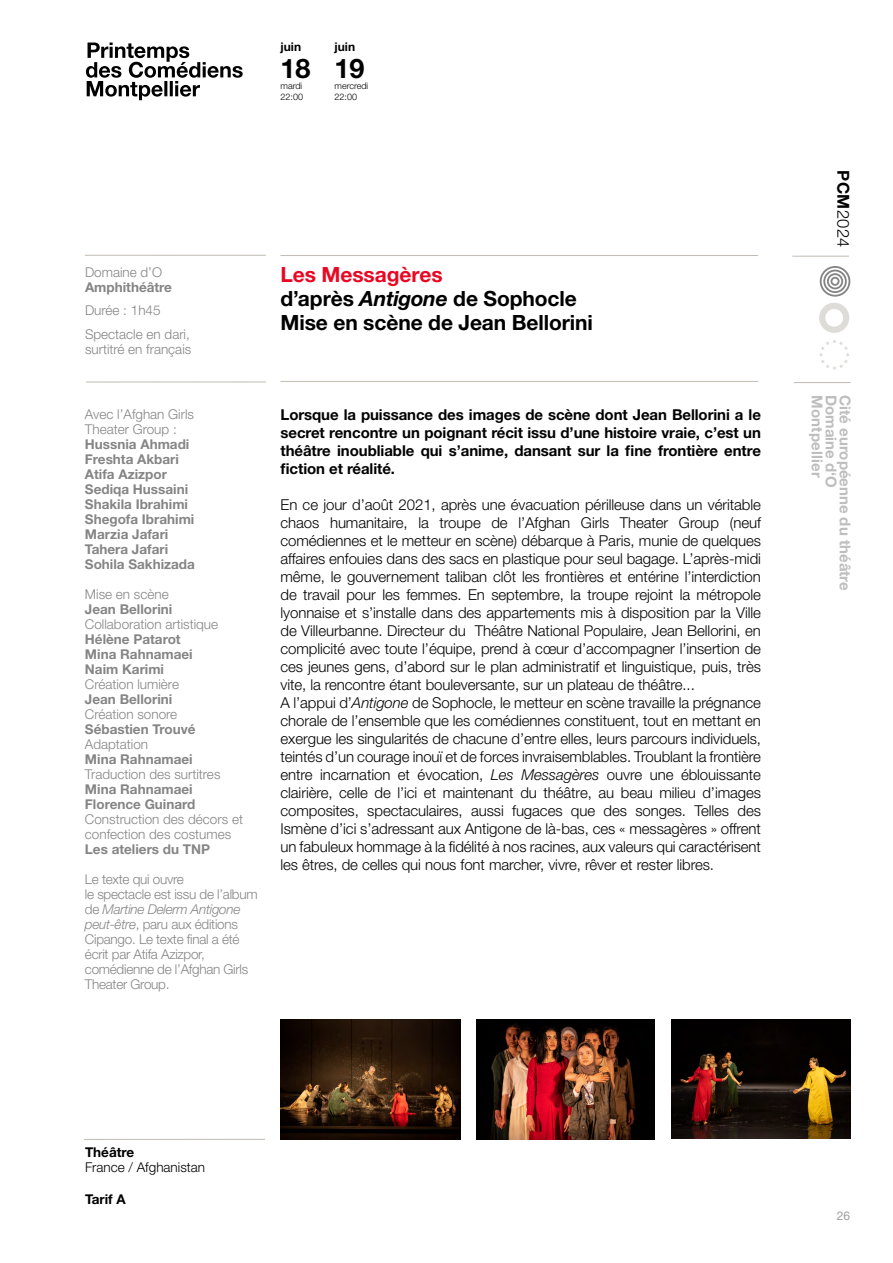
<style>
.page{position:relative;width:893px;height:1263px;background:#fff}
.page>*{position:absolute;margin:0;border:0;box-sizing:border-box;transform-origin:0 0}
.t1{font:700 27px "Helvetica Neue LT Std";color:#000}
.t2{font:700 21px/24px "Helvetica Neue LT Std";letter-spacing:-.005em;color:#000}
.t3{font:300 16.5px "Helvetica Neue LT Std";color:#000}
.t4{font:300 15px/18px "Helvetica Neue LT Std";letter-spacing:-.005em;color:#020203}
.t5{font:700 15px/18px "Helvetica Neue LT Std";letter-spacing:-.005em;color:#020203;text-align:justify}
.t6{font:700 15px "Helvetica Neue LT Std";color:#bebebe}
.t7{font:700 13.5px/15px "Helvetica Neue LT Std";color:#858585}
.t8{font:300 13.5px/15px "Helvetica Neue LT Std";color:#858585}
.t9{font:300 13.5px/15px "Helvetica Neue LT Std";letter-spacing:-.02em;color:#858585}
.t10{font:300 13.5px "Helvetica Neue LT Std";color:#000}
.t11{font:700 13.5px "Helvetica Neue LT Std";color:#000}
.t12{font:700 12px "Helvetica Neue LT Std";color:#000}
.t13{font:12px "Helvetica Neue LT Std";color:#9d9d9c}
.t14{font:300 9px "Helvetica Neue LT Std";color:#000}
.s1{font-style:italic}
.s2{color:#e90824}
.s3{font-weight:700}
</style>
<div class="page">
<hr style="left:85px;top:255px;width:181px;height:1px;background:#c0bcb4">
<hr style="left:86px;top:382px;width:180px;height:1px;background:#c0bcb4">
<hr style="left:84px;top:1139px;width:181px;height:1px;background:#c0bcb4">
<hr style="left:281px;top:255px;width:477px;height:1px;background:#c0bcb4">
<hr style="left:281px;top:381px;width:477px;height:1px;background:#c0bcb4">
<hr style="left:792px;top:256px;width:57px;height:1px;background:#c0bcb4">
<div style="left:819px;top:303px;width:30px;height:30px;border:6px solid #c0bcb4;border-radius:50%"></div>
<svg style="left:819px;top:340px;width:30px;height:30px"></svg>
<svg style="left:820px;top:266px;width:30px;height:31px"></svg>
<hr style="left:794px;top:382px;width:56px;height:1px;background:#c0bcb4">
<svg style="left:86px;top:43px;width:157px;height:57px"></svg>
<img style="left:281px;top:1019px;width:179px;height:120px">
<img style="left:476px;top:1019px;width:179px;height:120px">
<img style="left:671px;top:1019px;width:179px;height:119px">
<p class="t12" style="left:281px;top:39px;width:22px">juin</p>
<p class="t12" style="left:335px;top:39px;width:22px">juin</p>
<h1 class="t1" style="left:281px;top:52px;width:86px">18 19</h1>
<p class="t14" style="left:281px;top:80px;width:23px">mardi</p>
<p class="t14" style="left:335px;top:80px;width:35px">mercredi</p>
<p class="t14" style="left:281px;top:91px;width:24px">22:00</p>
<p class="t14" style="left:335px;top:91px;width:24px">22:00</p>
<p class="t8" style="left:85px;top:264px;width:79px">Domaine d’O</p>
<p class="t7" style="left:85px;top:279px;width:88px">Amphithéâtre</p>
<p class="t8" style="left:85px;top:298px;width:106px;line-height:23.5px">Durée : 1h45<br>Spectacle en dari,</p>
<p class="t8" style="left:85px;top:341px;width:108px">surtitré en français</p>
<p class="t8" style="left:85px;top:406px;width:111px">Avec l’Afghan Girls<br>Theater Group :</p>
<p class="t7" style="left:85px;top:436px;width:111px">Hussnia Ahmadi<br>Freshta Akbari<br>Atifa Azizpor<br>Sediqa Hussaini<br>Shakila Ibrahimi<br>Shegofa Ibrahimi<br>Marzia Jafari<br>Tahera Jafari<br>Sohila Sakhizada</p>
<p class="t8" style="left:85px;top:586px;width:85px">Mise en scène</p>
<p class="t7" style="left:85px;top:601px;width:89px">Jean Bellorini</p>
<p class="t8" style="left:85px;top:616px;width:135px">Collaboration artistique</p>
<p class="t7" style="left:85px;top:631px;width:109px">Hélène Patarot<br>Mina Rahnamaei<br>Naim Karimi</p>
<p class="t8" style="left:85px;top:676px;width:96px">Création lumière</p>
<p class="t7" style="left:85px;top:691px;width:89px">Jean Bellorini</p>
<p class="t8" style="left:85px;top:706px;width:94px">Création sonore</p>
<p class="t7" style="left:85px;top:721px;width:112px">Sébastien Trouvé</p>
<p class="t8" style="left:85px;top:736px;width:65px">Adaptation</p>
<p class="t7" style="left:85px;top:751px;width:109px">Mina Rahnamaei</p>
<p class="t8" style="left:85px;top:766px;width:137px">Traduction des surtitres</p>
<p class="t7" style="left:85px;top:781px;width:112px">Mina Rahnamaei<br>Florence Guinard</p>
<p class="t8" style="left:85px;top:811px;width:160px">Construction des décors et confection des costumes</p>
<p class="t7" style="left:85px;top:841px;width:127px">Les ateliers du TNP</p>
<p class="t9" style="left:85px;top:871px;width:174px">Le texte qui ouvre<br>le spectacle est issu de l’album de <span class="s1">Martine Delerm Antigone peut-être</span>, paru aux éditions<br>Cipango. Le texte final a été écrit par Atifa Azizpor, comédienne de l’Afghan Girls<br>Theater Group.</p>
<h2 class="t2" style="left:281px;top:262px;width:314px"><span class="s2">Les Messagères<br></span>d’après <span class="s1">Antigone</span> de Sophocle<br>Mise en scène de Jean Bellorini</h2>
<p class="t5" style="left:281px;top:405px;width:482px">Lorsque la puissance des images de scène dont Jean Bellorini a le secret rencontre un poignant récit issu d’une histoire vraie, c’est un théâtre inoubliable qui s’anime, dansant sur la fine frontière entre fiction et réalité.</p>
<p class="t4" style="left:281px;top:495px;width:482px">En ce jour d’août 2021, après une évacuation périlleuse dans un véritable chaos humanitaire, la troupe de l’Afghan Girls Theater Group (neuf comédiennes et le metteur en scène) débarque à Paris, munie de quelques affaires enfouies dans des sacs en plastique pour seul bagage. L’après-midi même, le gouvernement taliban clôt les frontières et entérine l’interdiction de travail pour les femmes. En septembre, la troupe rejoint la métropole lyonnaise et s’installe dans des appartements mis à disposition par la Ville de Villeurbanne. Directeur du Théâtre National Populaire, Jean Bellorini, en complicité avec toute l’équipe, prend à cœur d’accompagner l’insertion de ces jeunes gens, d’abord sur le plan administratif et linguistique, puis, très vite, la rencontre étant bouleversante, sur un plateau de théâtre...<br>A l’appui d’<span class="s1">Antigone</span> de Sophocle, le metteur en scène travaille la prégnance chorale de l’ensemble que les comédiennes constituent, tout en mettant en exergue les singularités de chacune d’entre elles, leurs parcours individuels, teintés d’un courage inouï et de forces invraisemblables. Troublant la frontière entre incarnation et évocation, <span class="s1">Les Messagères</span> ouvre une éblouissante clairière, celle de l’ici et maintenant du théâtre, au beau milieu d’images composites, spectaculaires, aussi fugaces que des songes. Telles des Ismène d’ici s’adressant aux Antigone de là-bas, ces « messagères » offrent un fabuleux hommage à la fidélité à nos racines, aux valeurs qui caractérisent les êtres, de celles qui nous font marcher, vivre, rêver et rester libres.</p>
<p class="t3" style="left:853px;top:170px;width:78px;rotate:90deg"><span class="s3">PCM</span>2024</p>
<p class="t6" style="left:826px;top:395px;width:84px;rotate:90deg">Montpellier</p>
<p class="t6" style="left:840px;top:395px;width:95px;rotate:90deg">Domaine d‘O</p>
<p class="t6" style="left:854px;top:395px;width:197px;rotate:90deg">Cité européenne du théâtre</p>
<p class="t11" style="left:85px;top:1144px;width:51px">Théâtre</p>
<p class="t10" style="left:85px;top:1159px;width:122px">France / Afghanistan</p>
<p class="t11" style="left:85px;top:1191px;width:42px">Tarif A</p>
<p class="t13" style="left:837px;top:1208px;width:15px">26</p>
</div>
